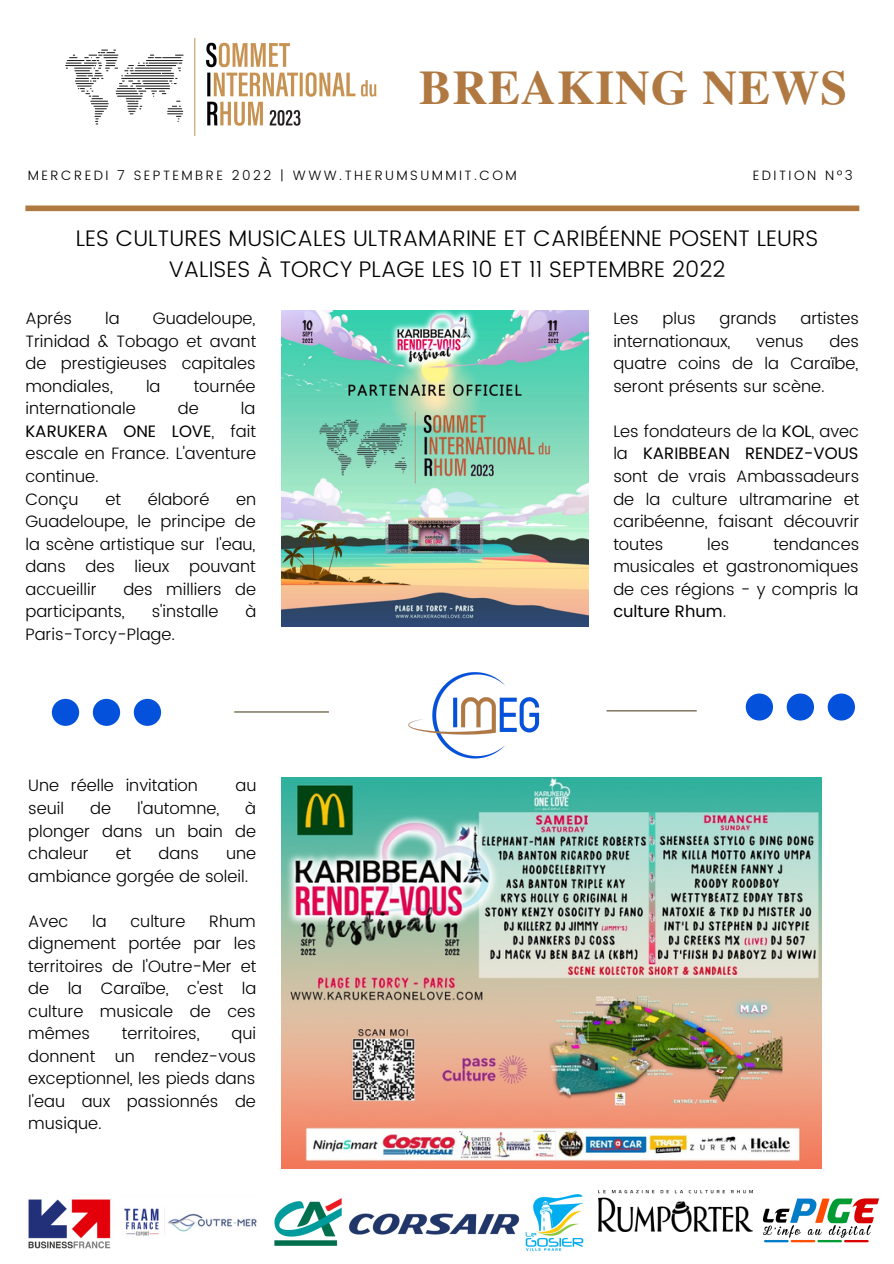
<style>
.page{position:relative;width:894px;height:1264px;background:#fff}
.page>*{position:absolute;margin:0;border:0;box-sizing:border-box;transform-origin:0 0}
.t1{font:700 48px "Te X Gyre Termes";letter-spacing:.02em;color:#b17942}
.t2{font:300 22.5px/31.5px "Poppins";color:#000;text-align:center}
.t3{font:300 16.5px/22.5px "Poppins";color:#000;text-align:justify}
.t4{font:300 13.5px "Poppins";letter-spacing:.18em;color:#000}
.s1{font-weight:400}
</style>
<div class="page">
<img style="left:65px;top:38px;width:312px;height:98px">
<div style="left:25px;top:205px;width:834px;height:6px;background:#b17942"></div>
<img style="left:281px;top:311px;width:307px;height:315px">
<img style="left:281px;top:777px;width:540px;height:391px">
<svg style="left:52px;top:699px;width:109px;height:27px"></svg>
<svg style="left:745px;top:693px;width:109px;height:27px"></svg>
<hr style="left:234px;top:711px;width:95px;height:1px;background:#54482a">
<hr style="left:606px;top:710px;width:90px;height:1px;background:#54482a">
<img style="left:408px;top:672px;width:132px;height:87px">
<img style="left:28px;top:1199px;width:83px;height:50px">
<img style="left:124px;top:1208px;width:133px;height:28px">
<img style="left:274px;top:1198px;width:67px;height:47px">
<img style="left:349px;top:1213px;width:171px;height:22px">
<img style="left:525px;top:1194px;width:59px;height:57px">
<img style="left:598px;top:1190px;width:154px;height:41px">
<img style="left:752px;top:1190px;width:127px;height:53px">
<h1 class="t1" style="left:419px;top:50px;width:429px">BREAKING NEWS</h1>
<p class="t4" style="left:28px;top:168px;width:490px">MERCREDI 7 SEPTEMBRE 2022 | WWW.THERUMSUMMIT.COM</p>
<p class="t4" style="left:752px;top:168px;width:101px">EDITION Nº3</p>
<h2 class="t2" style="left:76px;top:222px;width:743px">LES CULTURES MUSICALES ULTRAMARINE ET CARIBÉENNE POSENT LEURS<br>VALISES À TORCY PLAGE LES 10 ET 11 SEPTEMBRE 2022</h2>
<p class="t3" style="left:25px;top:307px;width:48px">Aprés</p>
<p class="t3" style="left:105px;top:307px;width:16px">la</p>
<p class="t3" style="left:25px;top:307px;width:232px;text-indent:127px">Guadeloupe, Trinidad &amp; Tobago et avant de prestigieuses capitales mondiales,</p>
<p class="t3" style="left:146px;top:375px;width:16px">la</p>
<p class="t3" style="left:194px;top:375px;width:63px">tournée</p>
<p class="t3" style="left:25px;top:397px;width:112px">internationale</p>
<p class="t3" style="left:178px;top:397px;width:22px">de</p>
<p class="t3" style="left:25px;top:397px;width:232px;text-align:left;text-indent:215px">la<br><span class="s1">KARUKERA ONE LOVE</span>, fait escale en France. L'aventure continue.<br>Conçu</p>
<p class="t3" style="left:105px;top:487px;width:17px">et</p>
<p class="t3" style="left:148px;top:487px;width:63px">élaboré</p>
<p class="t3" style="left:25px;top:487px;width:232px;text-indent:211px">en Guadeloupe, le principe de la scène artistique sur l'eau, dans des lieux pouvant accueillir</p>
<p class="t3" style="left:25px;top:577px;width:232px;text-indent:98px">des milliers de participants,</p>
<p class="t3" style="left:152px;top:600px;width:68px">s'installe</p>
<p class="t3" style="left:245px;top:600px;width:12px">à</p>
<p class="t3" style="left:25px;top:622px;width:151px">Paris-Torcy-Plage.</p>
<p class="t3" style="left:28px;top:774px;width:171px">Une réelle invitation</p>
<p class="t3" style="left:235px;top:774px;width:22px">au</p>
<p class="t3" style="left:28px;top:797px;width:37px">seuil</p>
<p class="t3" style="left:90px;top:797px;width:22px">de</p>
<p class="t3" style="left:137px;top:797px;width:84px">l'automne,</p>
<p class="t3" style="left:28px;top:797px;width:229px;text-indent:217px">à plonger dans un bain de chaleur</p>
<p class="t3" style="left:116px;top:842px;width:17px">et</p>
<p class="t3" style="left:158px;top:842px;width:42px">dans</p>
<p class="t3" style="left:28px;top:842px;width:229px;text-indent:198px">une ambiance gorgée de soleil.</p>
<p class="t3" style="left:28px;top:909px;width:42px">Avec</p>
<p class="t3" style="left:92px;top:909px;width:16px">la</p>
<p class="t3" style="left:130px;top:909px;width:57px">culture</p>
<p class="t3" style="left:28px;top:909px;width:230px;text-indent:181px">Rhum dignement portée par les territoires de l'Outre-Mer et de la Caraïbe, c'est la culture musicale de ces mêmes</p>
<p class="t3" style="left:28px;top:1022px;width:229px;text-indent:203px">qui donnent un rendez-vous exceptionnel, les pieds dans l'eau aux passionnés de musique.</p>
<p class="t3" style="left:122px;top:1022px;width:79px">territoires,</p>
<p class="t3" style="left:613px;top:307px;width:27px">Les</p>
<p class="t3" style="left:662px;top:307px;width:35px">plus</p>
<p class="t3" style="left:719px;top:307px;width:59px">grands</p>
<p class="t3" style="left:800px;top:307px;width:60px">artistes</p>
<p class="t3" style="left:613px;top:330px;width:119px">internationaux,</p>
<p class="t3" style="left:756px;top:330px;width:49px">venus</p>
<p class="t3" style="left:613px;top:330px;width:247px;text-indent:216px">des quatre coins de la Caraïbe, seront présents sur scène.</p>
<p class="t3" style="left:613px;top:420px;width:247px">Les fondateurs de la <span class="s1">KOL</span>, avec la <span class="s1">KARIBBEAN RENDEZ-VOUS </span>sont de vrais Ambassadeurs de la culture ultramarine et caribéenne, faisant découvrir toutes</p>
<p class="t3" style="left:613px;top:532px;width:247px;text-indent:160px">tendances musicales et gastronomiques de ces régions - y compris la <span class="s1">culture Rhum</span>.</p>
<p class="t3" style="left:707px;top:532px;width:24px">les</p>
</div>
